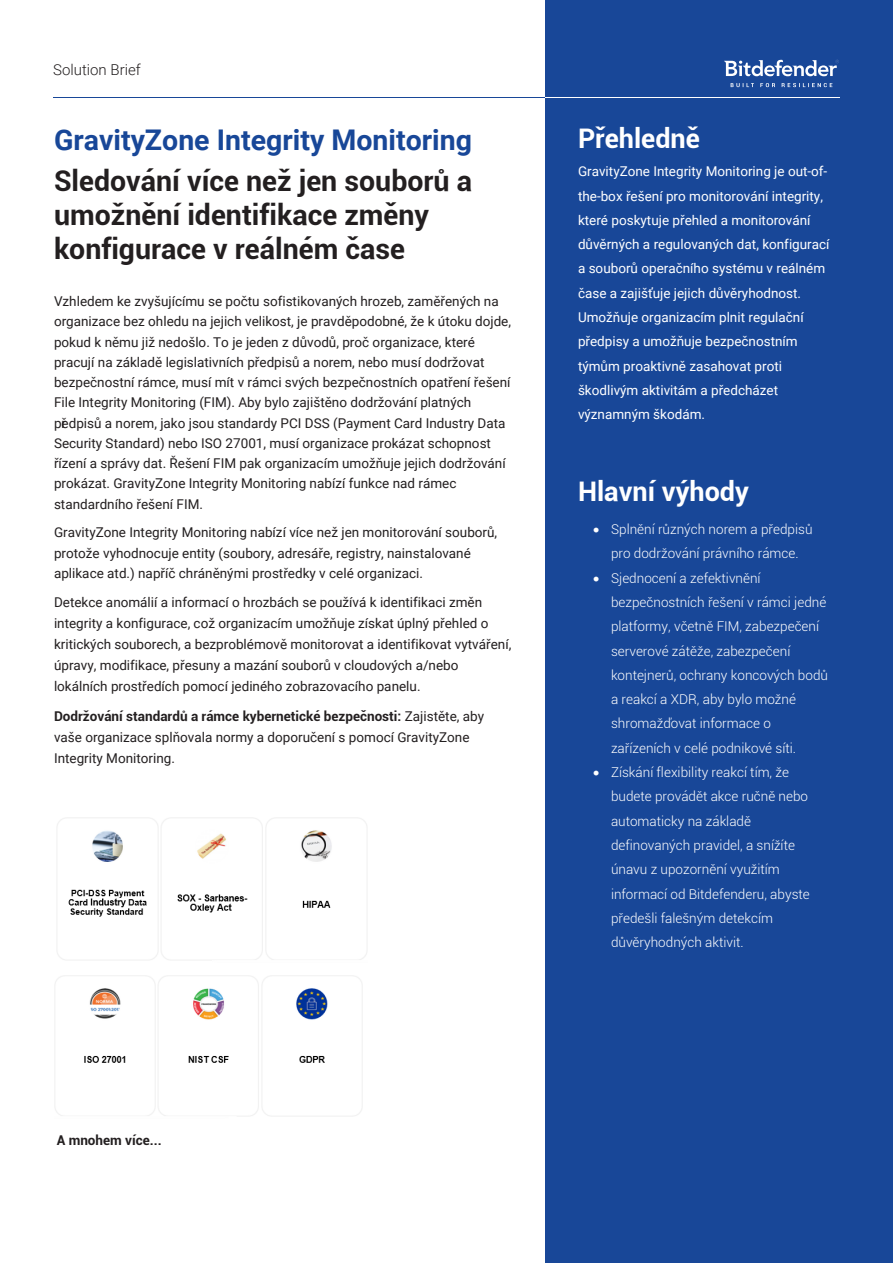
<style>
.page{position:relative;width:893px;height:1263px;background:#fff}
.page>*{position:absolute;margin:0;border:0;box-sizing:border-box;transform-origin:0 0}
.t1{font:700 28.5px/34.2px "Roboto";color:#231f20}
.t2{font:700 28.5px "Roboto";color:#184798}
.t3{font:700 27px "Roboto";color:#fff}
.t4{font:300 15px "Roboto";color:#231f20}
.t5{font:13.5px/20.2px "Roboto";color:#231f20}
.t6{font:300 13.5px/24.3px "Roboto";color:#fff}
.t7{font:13.5px/24.3px "Roboto";color:#fff}
.t8{font:700 13.5px "Roboto";color:#231f20}
.s1{font-weight:700}
</style>
<div class="page">
<div style="left:545px;top:0;width:348px;height:1263px;background:#184798"></div>
<svg style="left:724px;top:59px;width:115px;height:18px"></svg>
<svg style="left:731px;top:83px;width:101px;height:4px"></svg>
<hr style="left:53px;top:97px;width:786px;height:1px;background:#184798">
<hr style="left:545px;top:97px;width:294px;height:1px;background:#fff">
<img style="left:57px;top:817px;width:310px;height:143px">
<img style="left:55px;top:975px;width:308px;height:141px">
<p class="t4" style="left:53px;top:60px;width:89px">Solution Brief</p>
<h1 class="t2" style="left:54px;top:120px;width:419px">GravityZone Integrity Monitoring</h1>
<h1 class="t1" style="left:54px;top:162px;width:419px">Sledování více než jen souborů a umožnění identifikace změny konfigurace v reálném čase</h1>
<p class="t5" style="left:54px;top:291px;width:459px">Vzhledem ke zvyšujícímu se počtu sofistikovaných hrozeb, zaměřených na organizace bez ohledu na jejich velikost, je pravděpodobné, že k útoku dojde, pokud k němu již nedošlo. To je jeden z důvodů, proč organizace, které pracují na základě legislativních předpisů a norem, nebo musí dodržovat bezpečnostní rámce, musí mít v rámci svých bezpečnostních opatření řešení File Integrity Monitoring (FIM). Aby bylo zajištěno dodržování platných pedpisů a norem, jako jsou standardy PCI DSS (Payment Card Industry Data</p>
<p class="t5" style="left:54px;top:412px;width:453px;text-indent:8px">ř<br>Security Standard) nebo ISO 27001, musí organizace prokázat schopnost řízení a správy dat. Řešení FIM pak organizacím umožňuje jejich dodržování prokázat. GravityZone Integrity Monitoring nabízí funkce nad rámec standardního řešení FIM.</p>
<p class="t5" style="left:54px;top:522px;width:445px">GravityZone Integrity Monitoring nabízí více než jen monitorování souborů, protože vyhodnocuje entity (soubory, adresáře, registry, nainstalované aplikace atd.) napříč chráněnými prostředky v celé organizaci.</p>
<p class="t5" style="left:54px;top:592px;width:459px;line-height:21px">Detekce anomálií a informací o hrozbách se používá k identifikaci změn integrity a konfigurace, což organizacím umožňuje získat úplný přehled o kritických souborech, a bezproblémově monitorovat a identifikovat vytváření, úpravy, modifikace, přesuny a mazání souborů v cloudových a/nebo lokálních prostředích pomocí jediného zobrazovacího panelu.</p>
<p class="t5" style="left:54px;top:705px;width:432px;line-height:20.9px"><span class="s1">Dodržování standardů a rámce kybernetické bezpečnosti:</span> Zajistěte, aby vaše organizace splňovala normy a doporučení s pomocí GravityZone<br>Integrity Monitoring.</p>
<h2 class="t3" style="left:578px;top:120px;width:123px">Přehledně</h2>
<p class="t7" style="left:578px;top:159px;width:253px">GravityZone Integrity Monitoring je out-of&shy;the-box řešení pro monitorování integrity, které poskytuje přehled a monitorování důvěrných a regulovaných dat, konfigurací a souborů operačního systému v reálném čase a zajišťuje jejich důvěryhodnost.<br>Umožňuje organizacím plnit regulační předpisy a umožňuje bezpečnostním týmům proaktivně zasahovat proti škodlivým aktivitám a předcházet významným škodám.</p>
<h2 class="t3" style="left:578px;top:473px;width:172px">Hlavní výhody</h2>
<p class="t6" style="left:593px;top:517px;width:221px;text-align:center">• Splnění různých norem a předpisů pro dodržování právního rámce.</p>
<p class="t6" style="left:611px;top:565px;width:219px;text-indent:-18px">• Sjednocení a zefektivnění bezpečnostních řešení v rámci jedné platformy, včetně FIM, zabezpečení serverové zátěže, zabezpečení kontejnerů, ochrany koncových bodů a reakcí a XDR, aby bylo možné shromažďovat informace o zařízeních v celé podnikové síti.</p>
<p class="t6" style="left:611px;top:760px;width:200px;text-indent:-18px">• Získání flexibility reakcí tím, že budete provádět akce ručně nebo automaticky na základě definovaných pravidel, a snížíte únavu z upozornění využitím informací od Bitdefenderu, abyste předešli falešným detekcím důvěryhodných aktivit.</p>
<p class="t8" style="left:57px;top:1130px;width:106px">A mnohem více...</p>
</div>
